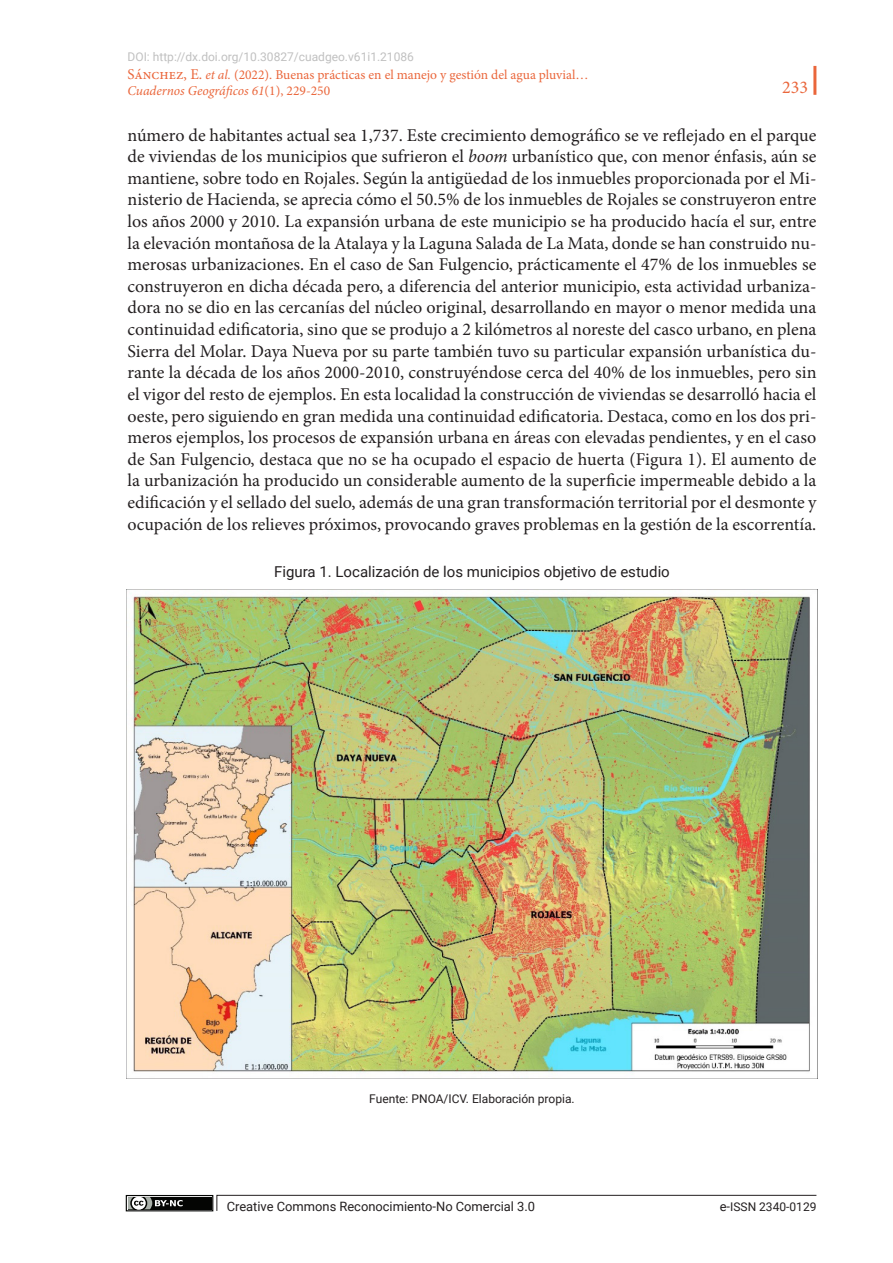
<style>
.page{position:relative;width:893px;height:1263px;background:#fff}
.page>*{position:absolute;margin:0;border:0;box-sizing:border-box;transform-origin:0 0}
.t1{font:18px/21.6px "Minion Pro";letter-spacing:-.005em;color:#231f20;text-align:justify}
.t2{font:18px "Minion Pro";color:#ea663b}
.sps_figur_titulo{font:15px "Roboto";color:#231f20}
.t3{font:13.5px/16.2px "Minion Pro";color:#ea663b}
.t4{font:12.9px "Roboto";color:#231f20}
.t5{font:12px "Roboto";color:#c0c0c0}
.sps_pies_figuras{font:12px "Roboto";color:#231f20}
.s1{font-size:15px}
.s2{font-style:italic}
.s3{font-size:12.9px}
</style>
<div class="page">
<hr style="left:813px;top:66px;width:3px;height:29px;background:#ea663b">
<svg style="left:216px;top:1195px;width:601px;height:16px"></svg>
<div style="left:126px;top:1195px;width:87px;height:16px;border:1px solid #040503"></div>
<div style="left:128px;top:1197px;width:83px;height:12px;background:#040503"></div>
<svg style="left:128px;top:1197px;width:55px;height:12px"></svg>
<img style="left:130px;top:593px;width:680px;height:481px">
<p class="t5" style="left:128px;top:48px;width:288px">DOI: http://dx.doi.org/10.30827/cuadgeo.v61i1.21086</p>
<p class="t3" style="left:128px;top:66px;width:463px"><span class="s1">Sánchez, E.</span> <span class="s2">et al.</span> (2022). Buenas prácticas en el manejo y gestión del agua pluvial…<br><span class="s2">Cuadernos Geográficos 61</span>(1), 229-250</p>
<p class="t1" style="left:128px;top:124px;width:690px">número de habitantes actual sea 1,737. Este crecimiento demográfico se ve reflejado en el parque de viviendas de los municipios que sufrieron el <span class="s2">boom</span> urbanístico que, con menor énfasis, aún se mantiene, sobre todo en Rojales. Según la antigüedad de los inmuebles proporcionada por el Mi&shy;nisterio de Hacienda, se aprecia cómo el 50.5% de los inmuebles de Rojales se construyeron entre los años 2000 y 2010. La expansión urbana de este municipio se ha producido hacía el sur, entre la elevación montañosa de la Atalaya y la Laguna Salada de La Mata, donde se han construido nu&shy;merosas urbanizaciones. En el caso de San Fulgencio, prácticamente el 47% de los inmuebles se construyeron en dicha década pero, a diferencia del anterior municipio, esta actividad urbaniza&shy;dora no se dio en las cercanías del núcleo original, desarrollando en mayor o menor medida una continuidad edificatoria, sino que se produjo a 2 kilómetros al noreste del casco urbano, en plena Sierra del Molar. Daya Nueva por su parte también tuvo su particular expansión urbanística du&shy;rante la década de los años 2000-2010, construyéndose cerca del 40% de los inmuebles, pero sin el vigor del resto de ejemplos. En esta localidad la construcción de viviendas se desarrolló hacia el oeste, pero siguiendo en gran medida una continuidad edificatoria. Destaca, como en los dos pri&shy;meros ejemplos, los procesos de expansión urbana en áreas con elevadas pendientes, y en el caso de San Fulgencio, destaca que no se ha ocupado el espacio de huerta (Figura 1). El aumento de la urbanización ha producido un considerable aumento de la superficie impermeable debido a la edificación y el sellado del suelo, además de una gran transformación territorial por el desmonte y ocupación de los relieves próximos, provocando graves problemas en la gestión de la escorrentía.</p>
<p class="sps_figur_titulo" style="left:274px;top:561px;width:397px">Figura 1. Localización de los municipios objetivo de estudio</p>
<p class="t2" style="left:782px;top:75px;width:27px">233</p>
<p class="sps_pies_figuras" style="left:369px;top:1090px;width:207px">Fuente: PNOA/ICV. Elaboración propia.</p>
<p class="t4" style="left:227px;top:1197px;width:310px">Creative Commons Reconocimiento-No Comercial 3.0</p>
<p class="sps_pies_figuras" style="left:720px;top:1198px;width:98px"><span class="s3">e-</span>ISSN 2340-0129</p>
</div>
